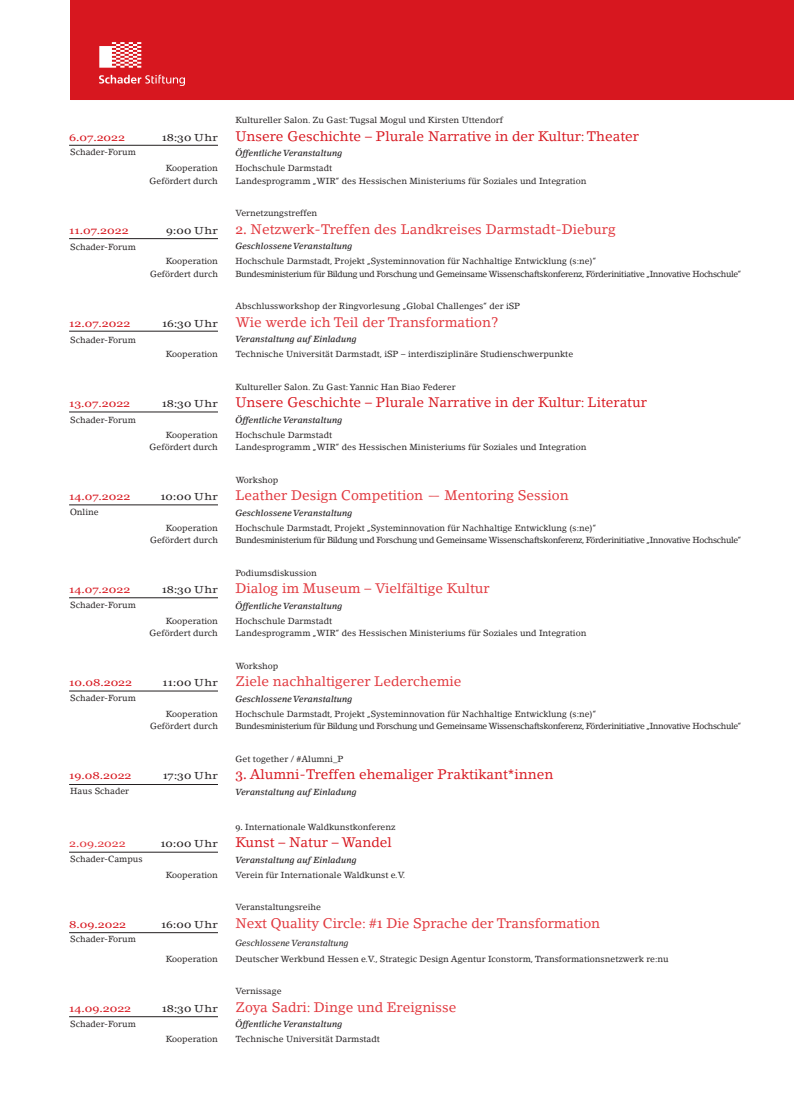
<style>
.page{position:relative;width:794px;height:1102px;background:#fff}
.page>*{position:absolute;margin:0;border:0;box-sizing:border-box;transform-origin:0 0}
.t1{font:13.75px "Lino Letter Std";color:#e1373d}
.t2{font:13.75px "Lino Letter Std";color:#d7171f}
.t3{font:10px "Georgia";color:#d7171f;scale:1.24 1}
.t4{font:10px "Georgia";letter-spacing:.005em;color:#231f20;scale:1.2 1}
.t5{font:10px "Georgia";color:#e1373d;scale:1.24 1}
.t6{font:8.75px "Lino Letter Std";color:#231f20}
.t7{font:8.75px "Lino Letter Std";letter-spacing:-.04em;color:#231f20}
.t8{font:italic 500 8.75px "Lino Letter Std";color:#231f20}
.t9{font:italic 8.75px "Lino Letter Std";color:#231f20}
.s1{font-family:"Lino Letter Std"}
.s2{font-family:"Georgia"}
</style>
<div class="page">
<hr style="left:69px;top:145px;width:149px;height:1px;background:#231f20">
<hr style="left:69px;top:238px;width:149px;height:1px;background:#231f20">
<div style="left:70px;top:0;width:724px;height:100px;background:#d7171f"></div>
<img style="left:99px;top:43px;width:85px;height:42px">
<hr style="left:69px;top:597px;width:149px;height:1px;background:#231f20">
<hr style="left:69px;top:1016px;width:149px;height:1px;background:#231f20">
<hr style="left:69px;top:505px;width:149px;height:1px;background:#231f20">
<hr style="left:69px;top:331px;width:149px;height:1px;background:#231f20">
<hr style="left:69px;top:691px;width:149px;height:1px;background:#231f20">
<hr style="left:69px;top:412px;width:149px;height:1px;background:#231f20">
<hr style="left:69px;top:784px;width:149px;height:1px;background:#231f20">
<hr style="left:69px;top:852px;width:149px;height:1px;background:#231f20">
<hr style="left:69px;top:932px;width:149px;height:1px;background:#231f20">
<p class="t6" style="left:235px;top:115px;width:269px">Kultureller Salon. Zu Gast: Tugsal Mogul und Kirsten Uttendorf</p>
<p class="t3" style="left:69px;top:131px;width:47px">6.07.2022</p>
<p class="t4" style="left:162px;top:131px;width:48px">18:30 <span class="s1">Uhr</span></p>
<p class="t2" style="left:235px;top:128px;width:405px">Unsere Geschichte – Plurale Narrative in der Kultur: Theater</p>
<p class="t8" style="left:235px;top:148px;width:108px">Öffentliche Veranstaltung</p>
<p class="t6" style="left:166px;top:163px;width:54px">Kooperation</p>
<p class="t6" style="left:235px;top:163px;width:98px">Hochschule Darmstadt</p>
<p class="t6" style="left:149px;top:175px;width:70px">Gefördert durch</p>
<p class="t6" style="left:235px;top:175px;width:352px">Landesprogramm „WIR“ des Hessischen Ministeriums für Soziales und Integration</p>
<p class="t6" style="left:235px;top:208px;width:83px">Vernetzungstreffen</p>
<p class="t3" style="left:69px;top:224px;width:50px">11.07.2022</p>
<p class="t4" style="left:166px;top:224px;width:45px">9:00 <span class="s1">Uhr</span></p>
<p class="t1" style="left:235px;top:221px;width:382px"><span class="s2">2.</span> Netzwerk-Treffen des Landkreises Darmstadt-Dieburg</p>
<p class="t8" style="left:235px;top:241px;width:119px">Geschlossene Veranstaltung</p>
<p class="t6" style="left:166px;top:256px;width:54px">Kooperation</p>
<p class="t6" style="left:235px;top:256px;width:362px">Hochschule Darmstadt, Projekt „Systeminnovation für Nachhaltige Entwicklung (s:ne)“</p>
<p class="t6" style="left:150px;top:268px;width:69px">Gefördert durch</p>
<p class="t7" style="left:235px;top:268px;width:507px">Bundesministerium für Bildung und Forschung und Gemeinsame Wissenschaftskonferenz, Förderinitiative „Innovative Hochschule“</p>
<p class="t6" style="left:235px;top:301px;width:286px">Abschlussworkshop der Ringvorlesung „Global Challenges“ der iSP</p>
<p class="t3" style="left:69px;top:317px;width:51px">12.07.2022</p>
<p class="t4" style="left:162px;top:317px;width:48px">16:30 <span class="s1">Uhr</span></p>
<p class="t1" style="left:235px;top:314px;width:265px">Wie werde ich Teil der Transformation?</p>
<p class="t8" style="left:235px;top:334px;width:123px">Veranstaltung auf Einladung</p>
<p class="t6" style="left:166px;top:349px;width:54px">Kooperation</p>
<p class="t6" style="left:235px;top:349px;width:339px">Technische Universität Darmstadt, iSP – interdisziplinäre Studienschwerpunkte</p>
<p class="t6" style="left:235px;top:381px;width:222px">Kultureller Salon. Zu Gast: Yannic Han Biao Federer</p>
<p class="t3" style="left:69px;top:398px;width:51px">13.07.2022</p>
<p class="t4" style="left:162px;top:398px;width:48px">18:30 <span class="s1">Uhr</span></p>
<p class="t2" style="left:235px;top:394px;width:413px">Unsere Geschichte – Plurale Narrative in der Kultur: Literatur</p>
<p class="t8" style="left:235px;top:414px;width:108px">Öffentliche Veranstaltung</p>
<p class="t6" style="left:166px;top:429px;width:54px">Kooperation</p>
<p class="t6" style="left:235px;top:429px;width:98px">Hochschule Darmstadt</p>
<p class="t6" style="left:149px;top:442px;width:70px">Gefördert durch</p>
<p class="t6" style="left:235px;top:442px;width:352px">Landesprogramm „WIR“ des Hessischen Ministeriums für Soziales und Integration</p>
<p class="t6" style="left:235px;top:474px;width:45px">Workshop</p>
<p class="t3" style="left:69px;top:491px;width:51px">14.07.2022</p>
<p class="t4" style="left:161px;top:491px;width:49px">10:00 <span class="s1">Uhr</span></p>
<p class="t1" style="left:235px;top:487px;width:335px">Leather Design Competition — Mentoring Session</p>
<p class="t8" style="left:235px;top:507px;width:119px">Geschlossene Veranstaltung</p>
<p class="t6" style="left:166px;top:522px;width:54px">Kooperation</p>
<p class="t6" style="left:235px;top:522px;width:362px">Hochschule Darmstadt, Projekt „Systeminnovation für Nachhaltige Entwicklung (s:ne)“</p>
<p class="t6" style="left:150px;top:535px;width:69px">Gefördert durch</p>
<p class="t7" style="left:235px;top:535px;width:507px">Bundesministerium für Bildung und Forschung und Gemeinsame Wissenschaftskonferenz, Förderinitiative „Innovative Hochschule“</p>
<p class="t6" style="left:235px;top:567px;width:83px">Podiumsdiskussion</p>
<p class="t3" style="left:69px;top:584px;width:51px">14.07.2022</p>
<p class="t4" style="left:162px;top:584px;width:48px">18:30 <span class="s1">Uhr</span></p>
<p class="t1" style="left:235px;top:580px;width:256px">Dialog im Museum – Vielfältige Kultur</p>
<p class="t8" style="left:235px;top:600px;width:108px">Öffentliche Veranstaltung</p>
<p class="t6" style="left:166px;top:615px;width:54px">Kooperation</p>
<p class="t6" style="left:235px;top:615px;width:98px">Hochschule Darmstadt</p>
<p class="t6" style="left:149px;top:628px;width:70px">Gefördert durch</p>
<p class="t6" style="left:235px;top:628px;width:352px">Landesprogramm „WIR“ des Hessischen Ministeriums für Soziales und Integration</p>
<p class="t6" style="left:235px;top:660px;width:45px">Workshop</p>
<p class="t3" style="left:69px;top:677px;width:52px">10.08.2022</p>
<p class="t4" style="left:162px;top:677px;width:48px">11:00 <span class="s1">Uhr</span></p>
<p class="t1" style="left:235px;top:673px;width:227px">Ziele nachhaltigerer Lederchemie</p>
<p class="t8" style="left:235px;top:693px;width:119px">Geschlossene Veranstaltung</p>
<p class="t6" style="left:166px;top:708px;width:54px">Kooperation</p>
<p class="t6" style="left:235px;top:708px;width:362px">Hochschule Darmstadt, Projekt „Systeminnovation für Nachhaltige Entwicklung (s:ne)“</p>
<p class="t6" style="left:150px;top:721px;width:69px">Gefördert durch</p>
<p class="t7" style="left:235px;top:721px;width:507px">Bundesministerium für Bildung und Forschung und Gemeinsame Wissenschaftskonferenz, Förderinitiative „Innovative Hochschule“</p>
<p class="t6" style="left:235px;top:753px;width:110px">Get together / #Alumni_P</p>
<p class="t3" style="left:69px;top:770px;width:52px">19.08.2022</p>
<p class="t4" style="left:163px;top:770px;width:47px">17:30 <span class="s1">Uhr</span></p>
<p class="t2" style="left:235px;top:766px;width:319px"><span class="s2">3.</span> Alumni-Treffen ehemaliger Praktikant*innen</p>
<p class="t8" style="left:235px;top:786px;width:123px">Veranstaltung auf Einladung</p>
<p class="t6" style="left:235px;top:821px;width:162px"><span class="s2">9.</span> Internationale Waldkunstkonferenz</p>
<p class="t5" style="left:69px;top:838px;width:47px">2.09.2022</p>
<p class="t4" style="left:161px;top:838px;width:49px">10:00 <span class="s1">Uhr</span></p>
<p class="t2" style="left:235px;top:834px;width:158px">Kunst – Natur – Wandel</p>
<p class="t8" style="left:235px;top:854px;width:123px">Veranstaltung auf Einladung</p>
<p class="t6" style="left:166px;top:869px;width:54px">Kooperation</p>
<p class="t6" style="left:235px;top:869px;width:171px">Verein für Internationale Waldkunst e.V.</p>
<p class="t6" style="left:235px;top:902px;width:87px">Veranstaltungsreihe</p>
<p class="t3" style="left:69px;top:918px;width:48px">8.09.2022</p>
<p class="t4" style="left:161px;top:918px;width:49px">16:00 <span class="s1">Uhr</span></p>
<p class="t1" style="left:235px;top:915px;width:366px">Next Quality Circle: #<span class="s2">1</span> Die Sprache der Transformation</p>
<p class="t9" style="left:235px;top:937px;width:115px">Geschlossene Veranstaltung</p>
<p class="t6" style="left:166px;top:954px;width:54px">Kooperation</p>
<p class="t6" style="left:235px;top:954px;width:435px">Deutscher Werkbund Hessen e.V., Strategic Design Agentur Iconstorm, Transformationsnetzwerk re:nu</p>
<p class="t6" style="left:235px;top:986px;width:48px">Vernissage</p>
<p class="t3" style="left:69px;top:1003px;width:52px">14.09.2022</p>
<p class="t4" style="left:162px;top:1003px;width:48px">18:30 <span class="s1">Uhr</span></p>
<p class="t1" style="left:235px;top:999px;width:222px">Zoya Sadri: Dinge und Ereignisse</p>
<p class="t8" style="left:235px;top:1019px;width:108px">Öffentliche Veranstaltung</p>
<p class="t6" style="left:166px;top:1034px;width:54px">Kooperation</p>
<p class="t6" style="left:235px;top:1034px;width:146px">Technische Universität Darmstadt</p>
<p class="t6" style="left:70px;top:147px;width:67px">Schader-Forum</p>
<p class="t6" style="left:70px;top:242px;width:67px">Schader-Forum</p>
<p class="t6" style="left:70px;top:334px;width:67px">Schader-Forum</p>
<p class="t6" style="left:70px;top:415px;width:67px">Schader-Forum</p>
<p class="t6" style="left:70px;top:506px;width:30px">Online</p>
<p class="t6" style="left:70px;top:599px;width:67px">Schader-Forum</p>
<p class="t6" style="left:70px;top:692px;width:67px">Schader-Forum</p>
<p class="t6" style="left:70px;top:786px;width:60px">Haus Schader</p>
<p class="t6" style="left:70px;top:854px;width:74px">Schader-Campus</p>
<p class="t6" style="left:70px;top:934px;width:67px">Schader-Forum</p>
<p class="t6" style="left:70px;top:1018px;width:67px">Schader-Forum</p>
</div>
